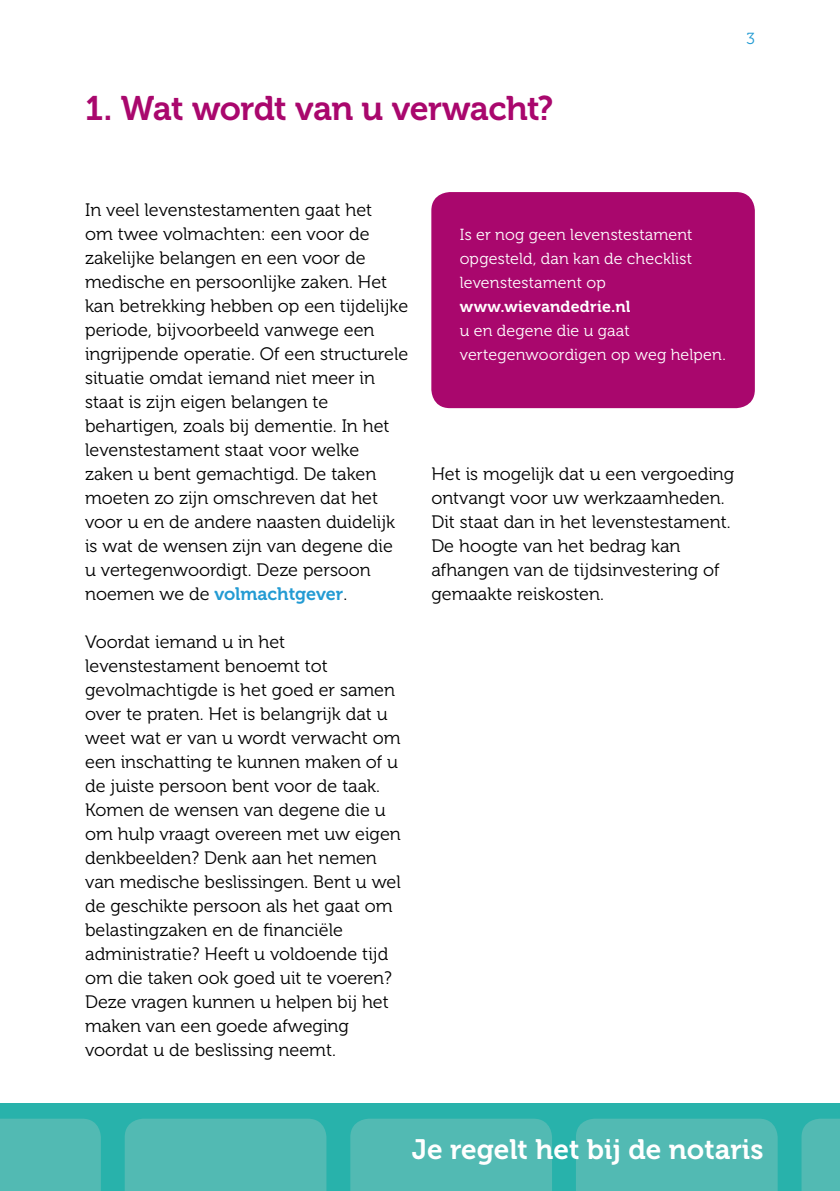
<style>
.page{position:relative;width:840px;height:1191px;background:#fff}
.page>*{position:absolute;margin:0;border:0;box-sizing:border-box;transform-origin:0 0}
.t1{font:34px "Museo 700";letter-spacing:-.02em;color:#a9076d}
.t2{font:28px "Museo 700";color:#fff}
.t3{font:18px/24px "Museo 300";color:#000}
.t4{font:18px "Museo 700";color:#239bd3}
.t5{font:16px/24px "Museo 300";letter-spacing:.01em;color:#fff;text-align:justify}
.t6{font:16px "Museo 700";letter-spacing:.01em;color:#fff}
.t7{font:16px "Museo 300";color:#239bd3}
.s1{font-family:"Museo 300";color:#000}
</style>
<div class="page">
<div style="left:0;top:1103px;width:839px;height:88px;background:#28b2ab"></div>
<div style="left:0;top:1118px;width:101px;height:73px;background:#52bab3"></div>
<div style="left:576px;top:1118px;width:201px;height:73px;background:#52bab3"></div>
<div style="left:350px;top:1118px;width:201px;height:73px;background:#52bab3"></div>
<div style="left:125px;top:1118px;width:201px;height:73px;background:#52bab3"></div>
<div style="left:801px;top:1118px;width:38px;height:73px;background:#52bab3"></div>
<div style="left:431px;top:192px;width:323px;height:216px;background:#a9076d;border-radius:19px"></div>
<h1 class="t1" style="left:85px;top:89px;width:469px">1. Wat wordt van u verwacht?</h1>
<p class="t7" style="left:746px;top:30px;width:10px">3</p>
<p class="t3" style="left:85px;top:198px;width:324px">In veel levenstestamenten gaat het<br>om twee volmachten: een voor de zakelijke belangen en een voor de medische en persoonlijke zaken. Het kan betrekking hebben op een tijdelijke periode, bijvoorbeeld vanwege een ingrijpende operatie. Of een structurele situatie omdat iemand niet meer in staat is zijn eigen belangen te behartigen, zoals bij dementie. In het levenstestament staat voor welke zaken u bent gemachtigd. De taken moeten zo zijn omschreven dat het voor u en de andere naasten duidelijk is wat de wensen zijn van degene die u vertegenwoordigt. Deze persoon</p>
<p class="t4" style="left:85px;top:584px;width:263px"><span class="s1">noemen we de</span> volmachtgever<span class="s1">.</span></p>
<p class="t3" style="left:85px;top:630px;width:317px">Voordat iemand u in het levenstestament benoemt tot gevolmachtigde is het goed er samen over te praten. Het is belangrijk dat u weet wat er van u wordt verwacht om een inschatting te kunnen maken of u de juiste persoon bent voor de taak.<br>Komen de wensen van degene die u om hulp vraagt overeen met uw eigen denkbeelden? Denk aan het nemen van medische beslissingen. Bent u wel de geschikte persoon als het gaat om belastingzaken en de financiële administratie? Heeft u voldoende tijd om die taken ook goed uit te voeren?<br>Deze vragen kunnen u helpen bij het maken van een goede afweging voordat u de beslissing neemt.</p>
<p class="t5" style="left:459px;top:223px;width:234px">Is er nog geen levenstestament opgesteld, dan kan de checklist levenstestament op</p>
<p class="t6" style="left:459px;top:298px;width:172px">www.wievandedrie.nl</p>
<p class="t5" style="left:459px;top:319px;width:267px">u en degene die u gaat vertegenwoordigen op weg helpen.</p>
<p class="t3" style="left:431px;top:462px;width:304px">Het is mogelijk dat u een vergoeding ontvangt voor uw werkzaamheden.<br>Dit staat dan in het levenstestament.<br>De hoogte van het bedrag kan afhangen van de tijdsinvestering of gemaakte reiskosten.</p>
<h2 class="t2" style="left:411px;top:1133px;width:353px">Je regelt het bij de notaris</h2>
</div>
